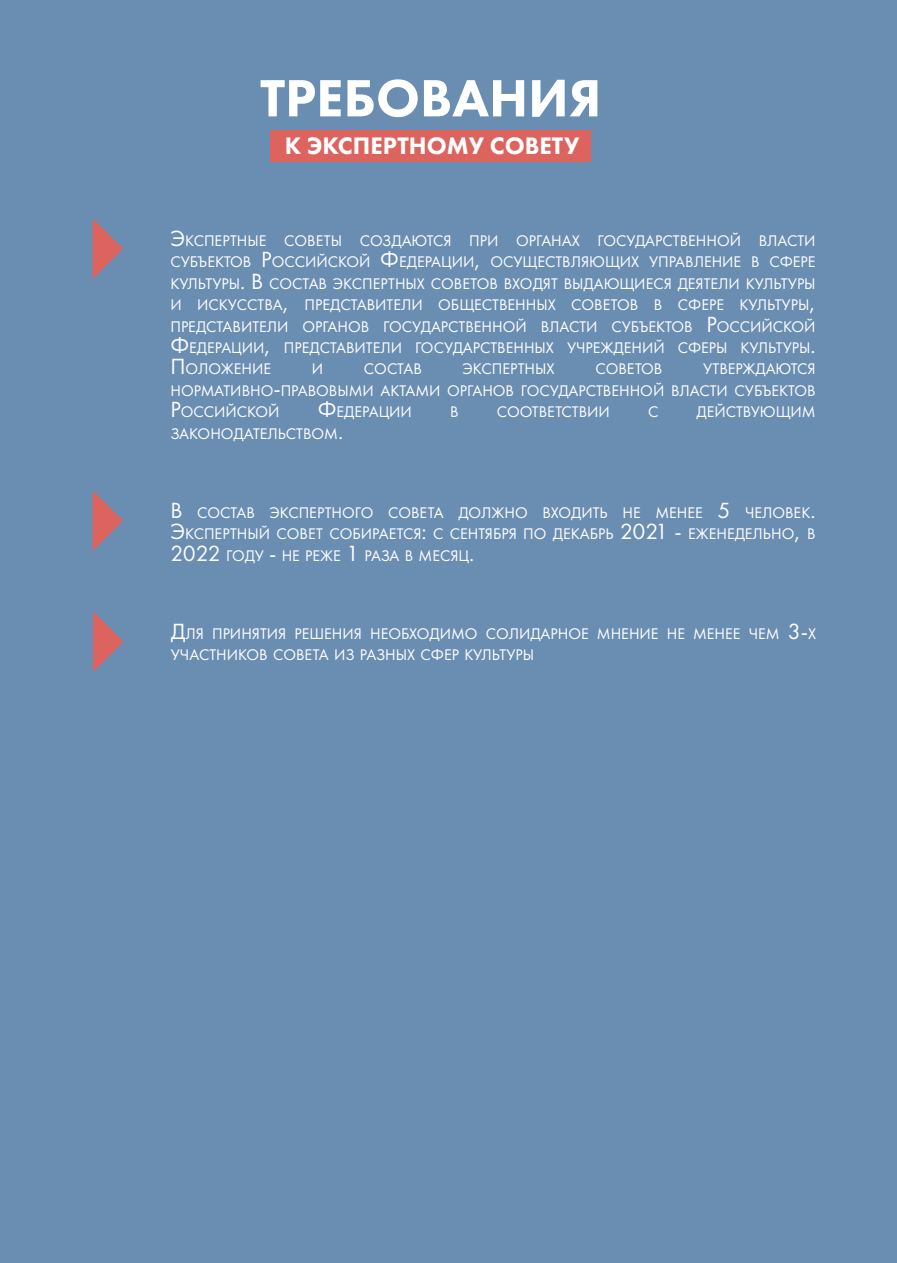
<style>
.page{position:relative;width:897px;height:1263px;background:#fff}
.page>*{position:absolute;margin:0;border:0;box-sizing:border-box;transform-origin:0 0}
.t1{font:800 54.3px "Futura PT";color:#fff}
.t2{font:800 24.75px "Futura PT";color:#fff}
.t3{font:15.9px/21.5px "Futura PT";color:#fff;text-align:justify}
.s1{font-size:22.8px}
</style>
<div class="page">
<div style="left:0;top:0;width:896px;height:1262px;background:#6a8db2"></div>
<svg style="left:93px;top:219px;width:30px;height:60px"></svg>
<svg style="left:93px;top:491px;width:30px;height:60px"></svg>
<div style="left:270px;top:130px;width:321px;height:31px;background:#dd635e"></div>
<svg style="left:93px;top:611px;width:30px;height:61px"></svg>
<h1 class="t1" style="left:260px;top:64px;width:342px">ТРЕБОВАНИЯ</h1>
<h2 class="t2" style="left:284px;top:131px;width:296px">К ЭКСПЕРТНОМУ СОВЕТУ</h2>
<p class="t3" style="left:170px;top:230px;width:646px"><span class="s1">Э</span>КСПЕРТНЫЕ СОВЕТЫ СОЗДАЮТСЯ ПРИ ОРГАНАХ ГОСУДАРСТВЕННОЙ ВЛАСТИ СУБЪЕКТОВ <span class="s1">Р</span>ОССИЙСКОЙ <span class="s1">Ф</span>ЕДЕРАЦИИ<span class="s1">,</span> ОСУЩЕСТВЛЯЮЩИХ УПРАВЛЕНИЕ В СФЕРЕ КУЛЬТУРЫ<span class="s1">. В</span> СОСТАВ ЭКСПЕРТНЫХ СОВЕТОВ ВХОДЯТ ВЫДАЮЩИЕСЯ ДЕЯТЕЛИ КУЛЬТУРЫ И ИСКУССТВА<span class="s1">,</span> ПРЕДСТАВИТЕЛИ ОБЩЕСТВЕННЫХ СОВЕТОВ В СФЕРЕ КУЛЬТУРЫ<span class="s1">, </span>ПРЕДСТАВИТЕЛИ ОРГАНОВ ГОСУДАРСТВЕННОЙ ВЛАСТИ СУБЪЕКТОВ <span class="s1">Р</span>ОССИЙСКОЙ <span class="s1">Ф</span>ЕДЕРАЦИИ<span class="s1">,</span> ПРЕДСТАВИТЕЛИ ГОСУДАРСТВЕННЫХ УЧРЕЖДЕНИЙ СФЕРЫ КУЛЬТУРЫ<span class="s1">.<br>П</span>ОЛОЖЕНИЕ</p>
<p class="t3" style="left:170px;top:358px;width:646px;text-indent:532px">УТВЕРЖДАЮТСЯ НОРМАТИВНО<span class="s1">-</span>ПРАВОВЫМИ АКТАМИ ОРГАНОВ ГОСУДАРСТВЕННОЙ ВЛАСТИ СУБЪЕКТОВ <span class="s1">Р</span>ОССИЙСКОЙ</p>
<p class="t3" style="left:312px;top:358px;width:13px">И</p>
<p class="t3" style="left:364px;top:358px;width:59px">СОСТАВ</p>
<p class="t3" style="left:462px;top:358px;width:94px">ЭКСПЕРТНЫХ</p>
<p class="t3" style="left:595px;top:358px;width:69px">СОВЕТОВ</p>
<p class="t3" style="left:318px;top:401px;width:96px"><span class="s1">Ф</span>ЕДЕРАЦИИ</p>
<p class="t3" style="left:450px;top:401px;width:10px">В</p>
<p class="t3" style="left:496px;top:401px;width:115px">СООТВЕТСТВИИ</p>
<p class="t3" style="left:648px;top:401px;width:12px">С</p>
<p class="t3" style="left:696px;top:401px;width:121px">ДЕЙСТВУЮЩИМ</p>
<p class="t3" style="left:170px;top:422px;width:174px">ЗАКОНОДАТЕЛЬСТВОМ<span class="s1">.</span></p>
<p class="t3" style="left:170px;top:502px;width:646px"><span class="s1">В</span> СОСТАВ ЭКСПЕРТНОГО СОВЕТА ДОЛЖНО ВХОДИТЬ НЕ МЕНЕЕ <span class="s1">5</span> ЧЕЛОВЕК<span class="s1">.<br>Э</span>КСПЕРТНЫЙ СОВЕТ СОБИРАЕТСЯ<span class="s1">:</span> С СЕНТЯБРЯ ПО ДЕКАБРЬ <span class="s1">2021 -</span> ЕЖЕНЕДЕЛЬНО<span class="s1">,</span> В <span class="s1">2022</span> ГОДУ <span class="s1">-</span> НЕ РЕЖЕ <span class="s1">1</span> РАЗА В МЕСЯЦ<span class="s1">.</span></p>
<p class="t3" style="left:171px;top:623px;width:646px"><span class="s1">Д</span>ЛЯ ПРИНЯТИЯ РЕШЕНИЯ НЕОБХОДИМО СОЛИДАРНОЕ МНЕНИЕ НЕ МЕНЕЕ ЧЕМ <span class="s1">3-</span>Х<br>УЧАСТНИКОВ СОВЕТА ИЗ РАЗНЫХ СФЕР КУЛЬТУРЫ</p>
</div>
